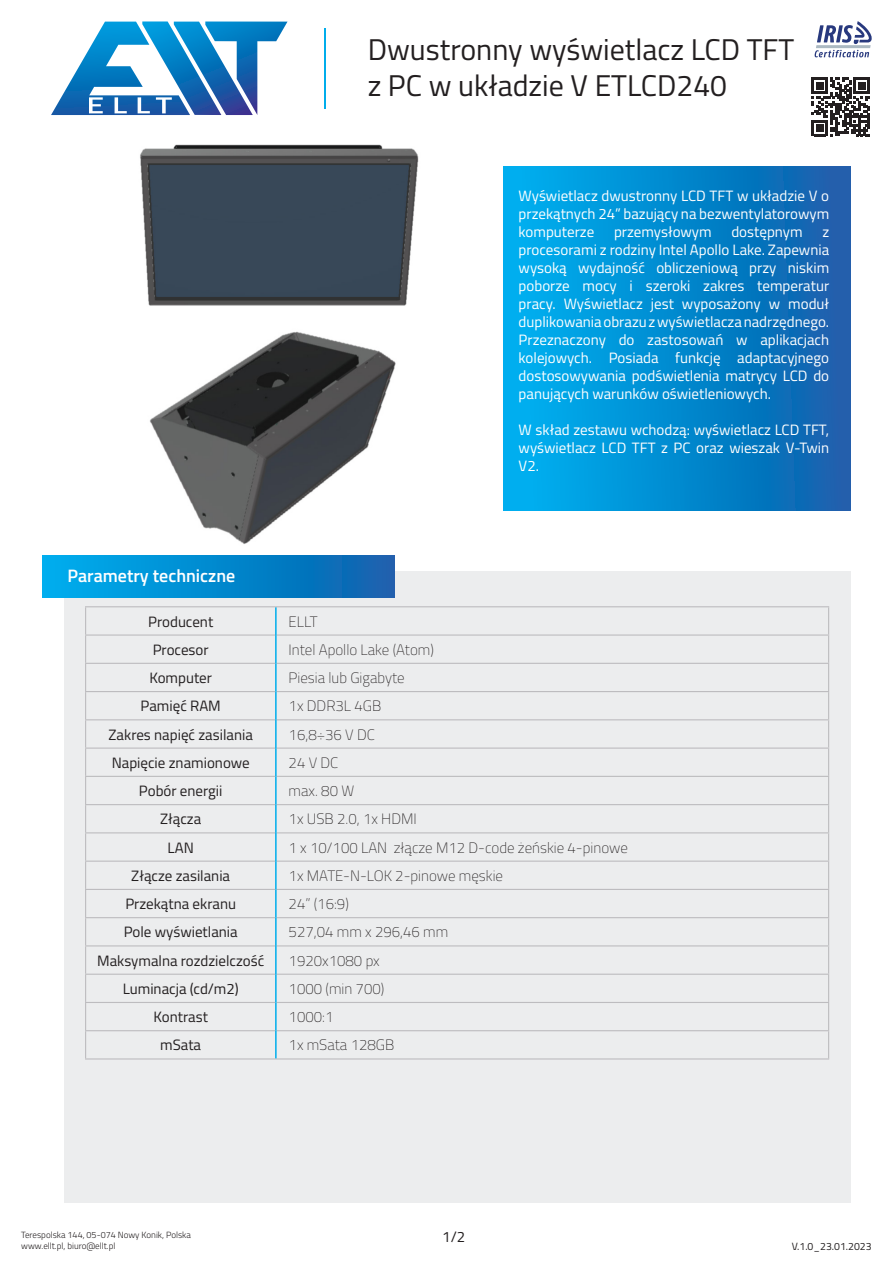
<style>
.page{position:relative;width:893px;height:1263px;background:#fff}
.page>*{position:absolute;margin:0;border:0;box-sizing:border-box;transform-origin:0 0}
.t1{font:30px/36px "Titillium";color:#231f20}
.t2{font:600 18px "Titillium";color:#fff}
.t3{font:15px/18px "Titillium";color:#fff;text-align:justify}
.t4{font:100 15px "Titillium";color:#231f20}
.t5{font:15px "Titillium";color:#231f20}
.t6{font:10.5px "Titillium";color:#231f20}
.t7{font:300 9px/10.8px "Titillium";color:#231f20}
</style>
<div class="page">
<svg style="left:815px;top:21px;width:57px;height:36px"></svg>
<div style="left:64px;top:571px;width:786px;height:631px;background:#ecedee"></div>
<img style="left:150px;top:331px;width:246px;height:213px">
<img style="left:140px;top:144px;width:279px;height:162px">
<hr style="left:85px;top:606px;width:191px;height:1px;background:#bdbcbf">
<hr style="left:276px;top:606px;width:553px;height:1px;background:#bdbcbf">
<hr style="left:85px;top:634px;width:190px;height:2px;background:#bdbcbf">
<hr style="left:277px;top:634px;width:552px;height:2px;background:#bdbcbf">
<hr style="left:85px;top:663px;width:190px;height:1px;background:#bdbcbf">
<hr style="left:277px;top:663px;width:552px;height:1px;background:#bdbcbf">
<hr style="left:85px;top:691px;width:190px;height:1px;background:#bdbcbf">
<hr style="left:277px;top:691px;width:552px;height:1px;background:#bdbcbf">
<hr style="left:85px;top:719px;width:190px;height:1px;background:#bdbcbf">
<hr style="left:277px;top:719px;width:552px;height:1px;background:#bdbcbf">
<hr style="left:85px;top:747px;width:190px;height:2px;background:#bdbcbf">
<hr style="left:277px;top:747px;width:552px;height:2px;background:#bdbcbf">
<hr style="left:85px;top:776px;width:190px;height:1px;background:#bdbcbf">
<hr style="left:277px;top:776px;width:552px;height:1px;background:#bdbcbf">
<hr style="left:85px;top:804px;width:190px;height:1px;background:#bdbcbf">
<hr style="left:277px;top:804px;width:552px;height:1px;background:#bdbcbf">
<hr style="left:85px;top:832px;width:190px;height:1px;background:#bdbcbf">
<hr style="left:277px;top:832px;width:552px;height:1px;background:#bdbcbf">
<hr style="left:85px;top:860px;width:190px;height:2px;background:#bdbcbf">
<hr style="left:277px;top:860px;width:552px;height:2px;background:#bdbcbf">
<hr style="left:85px;top:889px;width:190px;height:1px;background:#bdbcbf">
<hr style="left:277px;top:889px;width:552px;height:1px;background:#bdbcbf">
<hr style="left:85px;top:917px;width:190px;height:1px;background:#bdbcbf">
<hr style="left:277px;top:917px;width:552px;height:1px;background:#bdbcbf">
<hr style="left:85px;top:945px;width:190px;height:1px;background:#bdbcbf">
<hr style="left:277px;top:945px;width:552px;height:1px;background:#bdbcbf">
<hr style="left:85px;top:974px;width:190px;height:1px;background:#bdbcbf">
<hr style="left:277px;top:974px;width:552px;height:1px;background:#bdbcbf">
<hr style="left:85px;top:1002px;width:190px;height:1px;background:#bdbcbf">
<hr style="left:277px;top:1002px;width:552px;height:1px;background:#bdbcbf">
<hr style="left:85px;top:1030px;width:190px;height:1px;background:#bdbcbf">
<svg style="left:85px;top:607px;width:1px;height:451px"></svg>
<hr style="left:277px;top:1030px;width:552px;height:1px;background:#bdbcbf">
<svg style="left:828px;top:607px;width:1px;height:451px"></svg>
<hr style="left:85px;top:1058px;width:191px;height:1px;background:#bdbcbf">
<hr style="left:276px;top:1058px;width:553px;height:1px;background:#bdbcbf">
<hr style="left:275px;top:607px;width:2px;height:28px;background:#00adeb">
<hr style="left:275px;top:635px;width:2px;height:28px;background:#00adeb">
<hr style="left:275px;top:663px;width:2px;height:28px;background:#00adeb">
<hr style="left:275px;top:691px;width:2px;height:29px;background:#00adeb">
<hr style="left:275px;top:720px;width:2px;height:28px;background:#00adeb">
<hr style="left:275px;top:748px;width:2px;height:28px;background:#00adeb">
<hr style="left:275px;top:776px;width:2px;height:29px;background:#00adeb">
<hr style="left:275px;top:805px;width:2px;height:28px;background:#00adeb">
<hr style="left:275px;top:833px;width:2px;height:28px;background:#00adeb">
<hr style="left:275px;top:861px;width:2px;height:28px;background:#00adeb">
<hr style="left:275px;top:889px;width:2px;height:29px;background:#00adeb">
<hr style="left:275px;top:918px;width:2px;height:28px;background:#00adeb">
<hr style="left:275px;top:946px;width:2px;height:28px;background:#00adeb">
<hr style="left:275px;top:974px;width:2px;height:28px;background:#00adeb">
<hr style="left:275px;top:1002px;width:2px;height:29px;background:#00adeb">
<hr style="left:275px;top:1031px;width:2px;height:27px;background:#00adeb">
<svg style="left:503px;top:167px;width:347px;height:343px;background:#0588ce"></svg>
<svg style="left:43px;top:555px;width:352px;height:43px;background:#0487cd"></svg>
<svg style="left:811px;top:78px;width:59px;height:58px"></svg>
<svg style="left:51px;top:21px;width:237px;height:94px"></svg>
<hr style="left:324px;top:28px;width:1px;height:81px;background:#00adeb">
<p class="t1" style="left:368px;top:30px;width:428px">Dwustronny wyświetlacz LCD TFT z PC w układzie V ETLCD240</p>
<p class="t2" style="left:67px;top:562px;width:169px">Parametry techniczne</p>
<p class="t3" style="left:519px;top:186px;width:312px">Wyświetlacz dwustronny LCD TFT w układzie V o przekątnych 24” bazujący na bezwentylatorowym komputerze</p>
<p class="t3" style="left:614px;top:222px;width:99px">przemysłowym</p>
<p class="t3" style="left:731px;top:222px;width:73px">dostępnym</p>
<p class="t3" style="left:519px;top:222px;width:312px;text-indent:304px">z procesorami z rodziny Intel Apollo Lake. Zapewnia wysoką wydajność obliczeniową przy niskim poborze mocy i szeroki zakres temperatur pracy. Wyświetlacz jest wyposażony w moduł duplikowania obrazu z wyświetlacza nadrzędnego.<br>Przeznaczony do zastosowań w aplikacjach kolejowych. Posiada funkcję adaptacyjnego dostosowywania podświetlenia matrycy LCD do panujących warunków oświetleniowych.</p>
<p class="t3" style="left:519px;top:420px;width:312px">W skład zestawu wchodzą: wyświetlacz LCD TFT, wyświetlacz LCD TFT z PC oraz wieszak V-Twin V2.</p>
<p class="t5" style="left:148px;top:610px;width:67px">Producent</p>
<p class="t4" style="left:289px;top:611px;width:31px">ELLT</p>
<p class="t5" style="left:153px;top:639px;width:57px">Procesor</p>
<p class="t4" style="left:289px;top:639px;width:147px">Intel Apollo Lake (Atom)</p>
<p class="t5" style="left:149px;top:667px;width:64px">Komputer</p>
<p class="t4" style="left:289px;top:667px;width:118px">Piesia lub Gigabyte</p>
<p class="t5" style="left:141px;top:695px;width:82px">Pamięć RAM</p>
<p class="t4" style="left:289px;top:695px;width:94px">1x DDR3L 4GB</p>
<p class="t5" style="left:109px;top:723px;width:146px">Zakres napięć zasilania</p>
<p class="t4" style="left:289px;top:724px;width:88px">16,8÷36 V DC</p>
<p class="t5" style="left:112px;top:752px;width:140px">Napięcie znamionowe</p>
<p class="t4" style="left:289px;top:752px;width:51px">24 V DC</p>
<p class="t5" style="left:139px;top:780px;width:85px">Pobór energii</p>
<p class="t4" style="left:289px;top:780px;width:67px">max. 80 W</p>
<p class="t5" style="left:160px;top:808px;width:43px">Złącza</p>
<p class="t4" style="left:289px;top:808px;width:130px">1x USB 2.0, 1x HDMI</p>
<p class="t5" style="left:168px;top:836px;width:28px">LAN</p>
<p class="t4" style="left:289px;top:837px;width:341px">1 x 10/100 LAN złącze M12 D-code żeńskie 4-pinowe</p>
<p class="t5" style="left:131px;top:865px;width:100px">Złącze zasilania</p>
<p class="t4" style="left:289px;top:865px;width:216px">1x MATE-N-LOK 2-pinowe męskie</p>
<p class="t5" style="left:125px;top:893px;width:112px">Przekątna ekranu</p>
<p class="t4" style="left:289px;top:893px;width:62px">24” (16:9)</p>
<p class="t5" style="left:124px;top:921px;width:115px">Pole wyświetlania</p>
<p class="t4" style="left:289px;top:921px;width:161px">527,04 mm x 296,46 mm</p>
<p class="t5" style="left:97px;top:949px;width:169px">Maksymalna rozdzielczość</p>
<p class="t4" style="left:289px;top:950px;width:93px">1920x1080 px</p>
<p class="t5" style="left:123px;top:978px;width:117px">Luminacja (cd/m2)</p>
<p class="t4" style="left:289px;top:978px;width:97px">1000 (min 700)</p>
<p class="t5" style="left:153px;top:1006px;width:56px">Kontrast</p>
<p class="t4" style="left:289px;top:1006px;width:46px">1000:1</p>
<p class="t5" style="left:160px;top:1034px;width:42px">mSata</p>
<p class="t4" style="left:289px;top:1034px;width:107px">1x mSata 128GB</p>
<p class="t5" style="left:442px;top:1225px;width:24px">1/2</p>
<p class="t7" style="left:21px;top:1229px;width:171px">Terespolska 144, 05-074 Nowy Konik, Polska www.ellt.pl, biuro@ellt.pl</p>
<p class="t6" style="left:792px;top:1238px;width:82px">V.1.0_23.01.2023</p>
</div>
